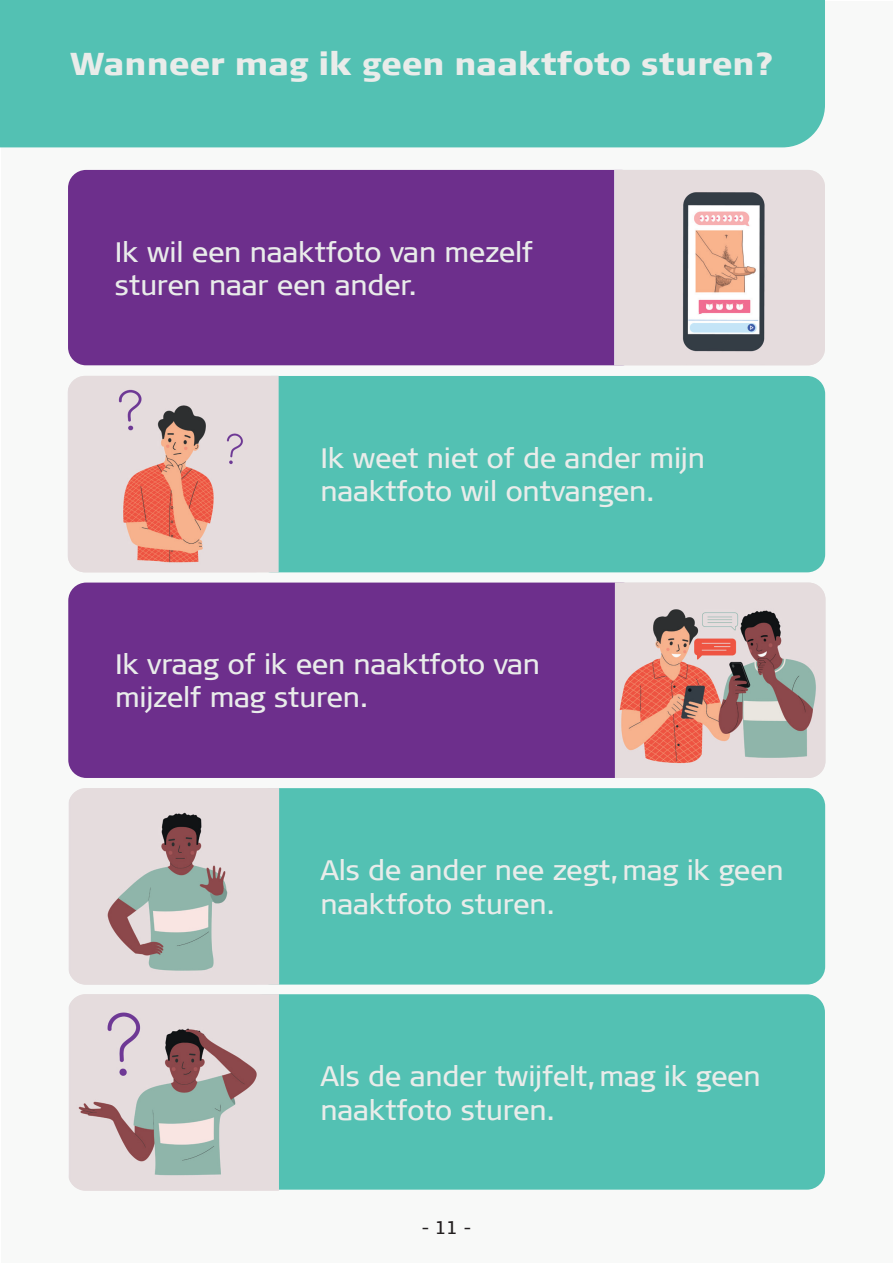
<style>
.page{position:relative;width:893px;height:1263px;background:#fff}
.page>*{position:absolute;margin:0;border:0;box-sizing:border-box;transform-origin:0 0}
.t1{font:900 31.5px "Signa Offc Pro";color:#e9ecea}
.t2{font:28.05px/33.6px "Signa Offc Pro";letter-spacing:-.01em;color:#e9ecea}
.t3{font:18px "Signa Offc Pro";color:#231f20}
</style>
<div class="page">
<div style="left:2px;top:2px;width:891px;height:1261px;background:#f8f9f8"></div>
<div style="left:0;top:0;width:825px;height:147px;background:#53c1b3"></div>
<div style="left:68px;top:170px;width:572px;height:195px;background:#6d2f8c;border-radius:18px"></div>
<div style="left:247px;top:994px;width:578px;height:196px;background:#53c1b3;border-radius:18px"></div>
<div style="left:68px;top:582px;width:572px;height:196px;background:#6d2f8c;border-radius:18px"></div>
<div style="left:254px;top:376px;width:571px;height:196px;background:#53c1b3;border-radius:18px"></div>
<div style="left:254px;top:788px;width:571px;height:196px;background:#53c1b3;border-radius:18px"></div>
<img style="left:614px;top:170px;width:211px;height:195px">
<img style="left:68px;top:376px;width:210px;height:196px">
<img style="left:69px;top:788px;width:210px;height:197px">
<img style="left:69px;top:994px;width:210px;height:197px">
<img style="left:615px;top:582px;width:210px;height:196px">
<p class="t1" style="left:70px;top:42px;width:706px">Wanneer mag ik geen naaktfoto sturen?</p>
<p class="t2" style="left:115px;top:234px;width:420px">Ik wil een naaktfoto van mezelf sturen naar een ander.</p>
<p class="t2" style="left:321px;top:440px;width:386px">Ik weet niet of de ander mijn naaktfoto wil ontvangen.</p>
<p class="t2" style="left:115px;top:646px;width:426px">Ik vraag of ik een naaktfoto van mijzelf mag sturen.</p>
<p class="t2" style="left:321px;top:852px;width:464px">Als de ander nee zegt, mag ik geen naaktfoto sturen.</p>
<p class="t2" style="left:321px;top:1058px;width:442px">Als de ander twijfelt, mag ik geen naaktfoto sturen.</p>
<p class="t3" style="left:421px;top:1215px;width:52px">- 11 -</p>
</div>
